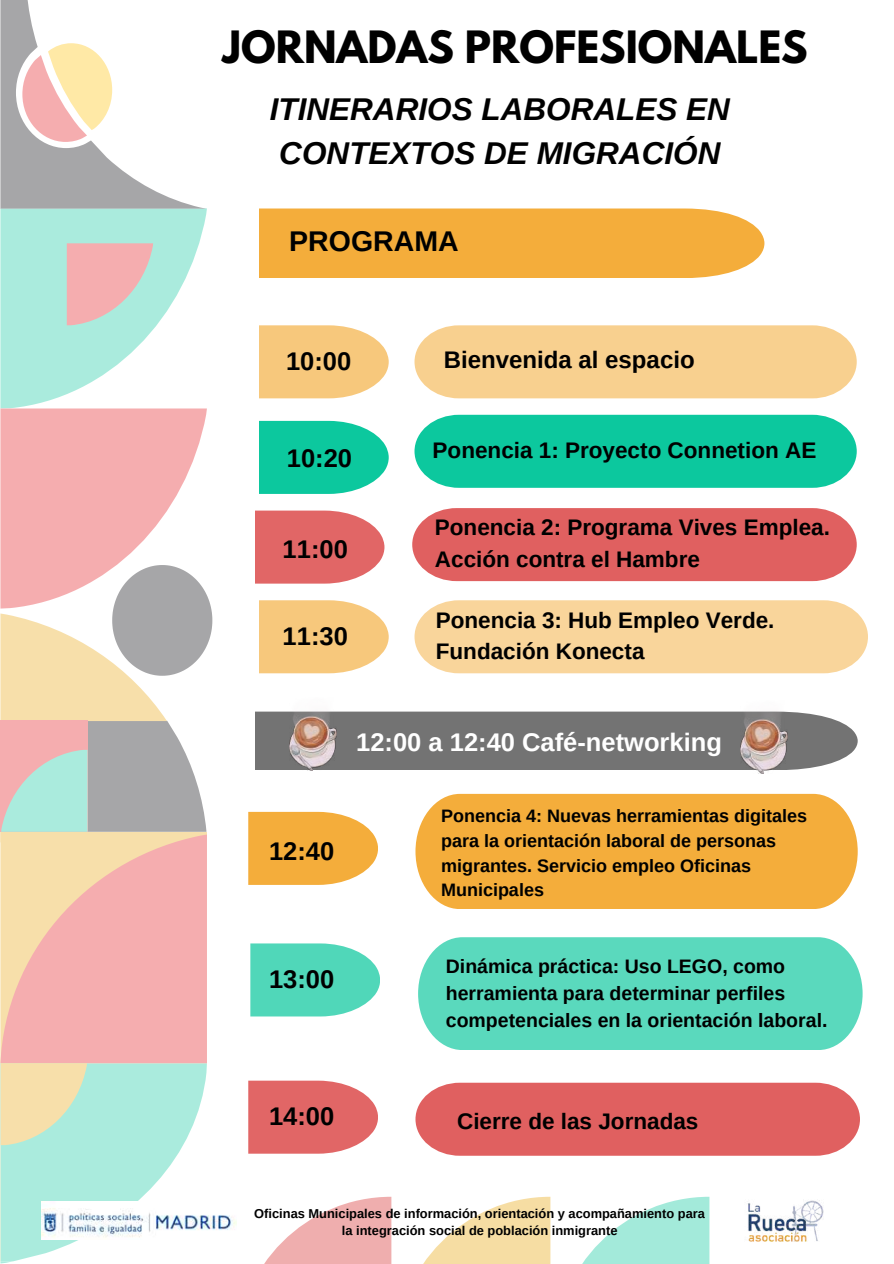
<style>
.page{position:relative;width:894px;height:1264px;background:#fff}
.page>*{position:absolute;margin:0;border:0;box-sizing:border-box;transform-origin:0 0}
.t1{font:700 39.45px "League Spartan";color:#000}
.t2{font:italic 700 31.5px/43.8px "Arimo";color:#000;text-align:center}
.t3{font:700 28.5px "Arimo";color:#000}
.t4{font:700 25.5px "Arimo";color:#000}
.t5{font:700 25.5px "Arimo";color:#fff}
.t6{font:700 24px "Arimo";color:#000}
.t7{font:700 22.5px/31.5px "Arimo";color:#000}
.t8{font:700 19.5px/27px "Arimo";color:#000}
.t9{font:700 18px/24.8px "Arimo";color:#000}
.t10{font:700 12.9px/17.1px "Arimo";color:#000;text-align:center}
</style>
<div class="page">
<svg style="left:0;top:675px;width:207px;height:157px;fill:#f7dfaa"></svg>
<svg style="left:0;top:834px;width:207px;height:229px;background:#f5baad"></svg>
<svg style="left:0;top:0;width:212px;height:675px"></svg>
<svg style="left:1px;top:720px;width:205px;height:111px;background:#bcbdbb"></svg>
<svg style="left:0;top:1063px;width:207px;height:200px"></svg>
<svg style="left:265px;top:1196px;width:444px;height:67px"></svg>
<div style="left:259px;top:208px;width:505px;height:70px;background:#f4ad3b"></div>
<img style="left:41px;top:1201px;width:196px;height:38px">
<img style="left:748px;top:1200px;width:75px;height:42px">
<div style="left:414px;top:325px;width:442px;height:73px;background:#f8d08f"></div>
<svg style="left:259px;top:325px;width:129px;height:73px;background:#f7cd88"></svg>
<svg style="left:259px;top:421px;width:129px;height:73px;background:#23cda7"></svg>
<div style="left:414px;top:415px;width:442px;height:73px;background:#0cc89e"></div>
<svg style="left:255px;top:510px;width:129px;height:73px;background:#e47575"></svg>
<div style="left:412px;top:508px;width:444px;height:73px;background:#e06060"></div>
<svg style="left:259px;top:600px;width:129px;height:73px;background:#f7cd88"></svg>
<div style="left:414px;top:600px;width:453px;height:73px;background:#f9d59b"></div>
<div style="left:255px;top:711px;width:602px;height:59px;background:#737373"></div>
<img style="left:740px;top:711px;width:47px;height:62px">
<svg style="left:248px;top:811px;width:130px;height:73px;background:#f5b550"></svg>
<div style="left:415px;top:793px;width:442px;height:116px;background:#f4ad3b"></div>
<div style="left:418px;top:937px;width:444px;height:113px;background:#5ad9bd"></div>
<svg style="left:250px;top:943px;width:130px;height:73px;background:#62dbc0"></svg>
<div style="left:415px;top:1082px;width:444px;height:73px;background:#e06060"></div>
<svg style="left:248px;top:1080px;width:130px;height:73px;background:#e47676"></svg>
<img style="left:289px;top:711px;width:47px;height:59px">
<h1 class="t1" style="left:222px;top:28px;width:586px">JORNADAS PROFESIONALES</h1>
<h2 class="t2" style="left:269px;top:88px;width:462px">ITINERARIOS LABORALES EN<br>CONTEXTOS DE MIGRACIÓN</h2>
<p class="t3" style="left:289px;top:225px;width:171px">PROGRAMA</p>
<p class="t4" style="left:286px;top:347px;width:67px">10:00</p>
<p class="t6" style="left:443px;top:346px;width:252px">Bienvenida al espacio</p>
<p class="t4" style="left:287px;top:444px;width:67px">10:20</p>
<p class="t7" style="left:432px;top:434px;width:385px">Ponencia 1: Proyecto Connetion AE</p>
<p class="t4" style="left:282px;top:535px;width:67px">11:00</p>
<p class="t4" style="left:282px;top:622px;width:67px">11:30</p>
<p class="t7" style="left:435px;top:511px;width:396px">Ponencia 2: Programa Vives Emplea.<br>Acción contra el Hambre</p>
<p class="t7" style="left:435px;top:604px;width:340px">Ponencia 3: Hub Empleo Verde.<br>Fundación Konecta</p>
<p class="t4" style="left:269px;top:836px;width:67px">12:40</p>
<p class="t5" style="left:356px;top:728px;width:367px">12:00 a 12:40 Café-networking</p>
<p class="t9" style="left:441px;top:803px;width:367px">Ponencia 4: Nuevas herramientas digitales para la orientación laboral de personas migrantes. Servicio empleo Oficinas Municipales</p>
<p class="t4" style="left:269px;top:965px;width:67px">13:00</p>
<p class="t8" style="left:445px;top:953px;width:383px">Dinámica práctica: Uso LEGO, como herramienta para determinar perfiles competenciales en la orientación laboral.</p>
<p class="t4" style="left:269px;top:1102px;width:67px">14:00</p>
<p class="t7" style="left:457px;top:1105px;width:243px">Cierre de las Jornadas</p>
<p class="t10" style="left:254px;top:1204px;width:452px">Oficinas Municipales de información, orientación y acompañamiento para la integración social de población inmigrante</p>
</div>
